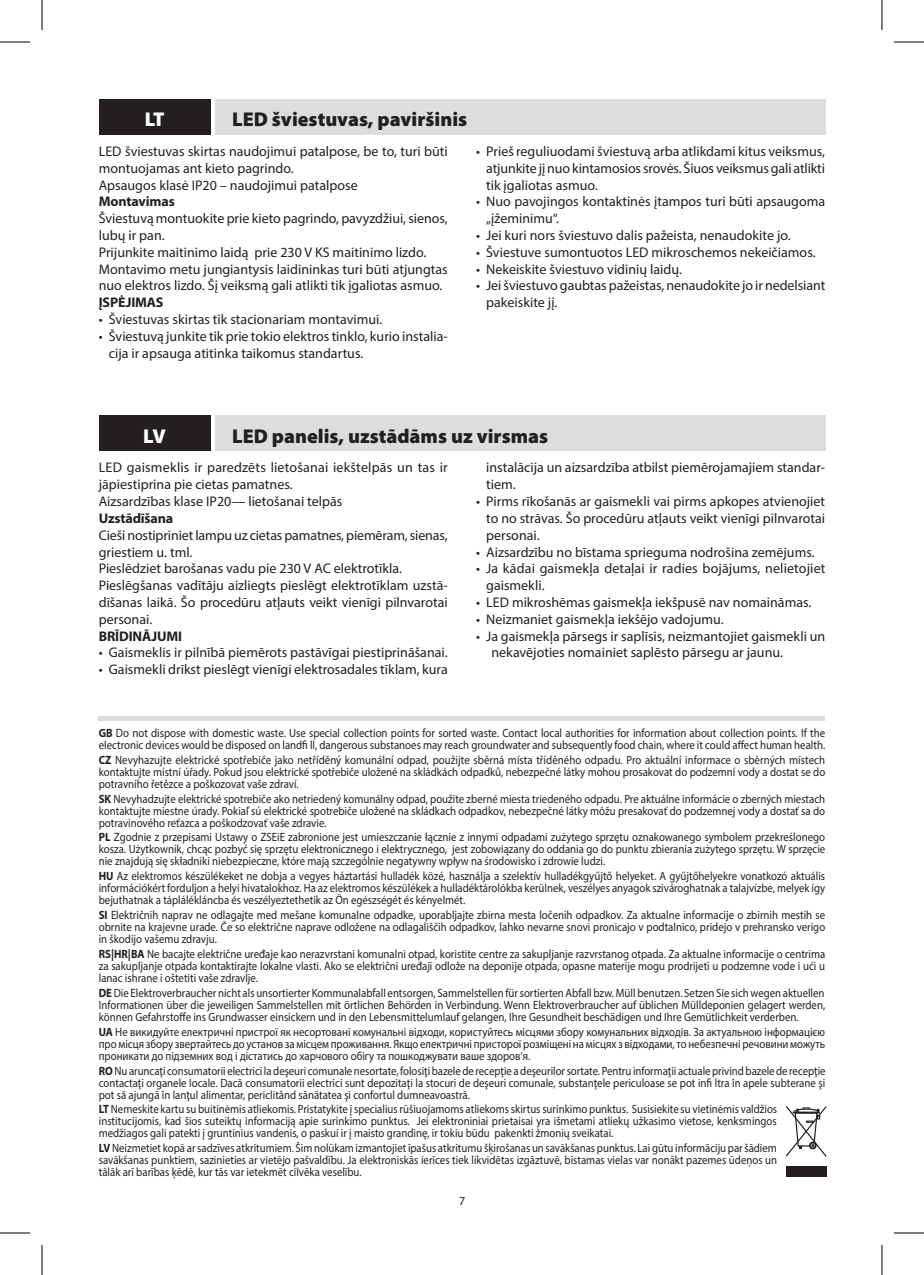
<style>
.page{position:relative;width:924px;height:1275px;background:#fff}
.page>*{position:absolute;margin:0;border:0;box-sizing:border-box;transform-origin:0 0}
.t1{font:900 20px "Myriad Pro";color:#231f20}
.t2{font:900 20px "Myriad Pro";color:#fff}
.t3{font:14px/16.8px "Myriad Pro";color:#231f20}
.t4{font:700 14px "Myriad Pro";letter-spacing:-.01em;color:#231f20}
.t5{font:12px/12px "Myriad Pro";color:#231f20;text-align:justify;scale:.9 1}
.t6{font:12px "Myriad Pro";color:#231f20}
.s1{font-weight:700}
</style>
<div class="page">
<div style="left:99px;top:99px;width:111px;height:36px;background:#231f20"></div>
<div style="left:215px;top:99px;width:609px;height:36px;background:#dcdddf"></div>
<div style="left:99px;top:415px;width:111px;height:36px;background:#231f20"></div>
<div style="left:215px;top:415px;width:609px;height:36px;background:#dcdddf"></div>
<svg style="left:785px;top:1106px;width:42px;height:51px"></svg>
<div style="left:785px;top:1166px;width:41px;height:10px;background:#231f20"></div>
<hr style="left:99px;top:716px;width:725px;height:4px;background:#dcdddf">
<hr style="left:0;top:42px;width:30px;height:1px;background:#000">
<hr style="left:893px;top:42px;width:30px;height:1px;background:#000">
<hr style="left:0;top:1232px;width:30px;height:1px;background:#000">
<hr style="left:893px;top:1232px;width:30px;height:1px;background:#000">
<hr style="left:42px;top:0;width:1px;height:30px;background:#000">
<hr style="left:42px;top:1245px;width:1px;height:30px;background:#000">
<hr style="left:881px;top:0;width:1px;height:30px;background:#000">
<hr style="left:881px;top:1245px;width:1px;height:30px;background:#000">
<h1 class="t2" style="left:145px;top:106px;width:21px">LT</h1>
<h1 class="t1" style="left:232px;top:106px;width:236px">LED šviestuvas, paviršinis</h1>
<p class="t3" style="left:99px;top:143px;width:350px">LED šviestuvas skirtas naudojimui patalpose, be to, turi būti montuojamas ant kieto pagrindo.<br>Apsaugos klasė IP20 – naudojimui patalpose</p>
<p class="t4" style="left:99px;top:193px;width:77px">Montavimas</p>
<p class="t3" style="left:99px;top:210px;width:350px">Šviestuvą montuokite prie kieto pagrindo, pavyzdžiui, sienos, lubų ir pan.<br>Prijunkite maitinimo laidą prie 230 V KS maitinimo lizdo.<br>Montavimo metu jungiantysis laidininkas turi būti atjungtas nuo elektros lizdo. Šį veiksmą gali atlikti tik įgaliotas asmuo.</p>
<p class="t4" style="left:99px;top:293px;width:66px">ĮSPĖJIMAS</p>
<p class="t3" style="left:99px;top:311px;width:285px">• Šviestuvas skirtas tik stacionariam montavimui.</p>
<p class="t3" style="left:109px;top:327px;width:340px;text-indent:-10px">• Šviestuvą junkite tik prie tokio elektros tinklo, kurio instalia&shy;cija ir apsauga atitinka taikomus standartus.</p>
<p class="t3" style="left:486px;top:143px;width:340px;text-align:justify;text-indent:-10px">• Prieš reguliuodami šviestuvą arba atlikdami kitus veiksmus, atjunkite jį nuo kintamosios srovės. Šiuos veiksmus gali atlikti tik įgaliotas asmuo.</p>
<p class="t3" style="left:486px;top:193px;width:340px;text-indent:-10px">• Nuo pavojingos kontaktinės įtampos turi būti apsaugoma „įžeminimu“.</p>
<p class="t3" style="left:476px;top:227px;width:316px">• Jei kuri nors šviestuvo dalis pažeista, nenaudokite jo.</p>
<p class="t3" style="left:476px;top:243px;width:341px">• Šviestuve sumontuotos LED mikroschemos nekeičiamos.</p>
<p class="t3" style="left:476px;top:260px;width:207px">• Nekeiskite šviestuvo vidinių laidų.</p>
<p class="t3" style="left:486px;top:277px;width:340px;text-indent:-10px">• Jei šviestuvo gaubtas pažeistas, nenaudokite jo ir nedelsiant pakeiskite jį.</p>
<h1 class="t2" style="left:143px;top:423px;width:24px">LV</h1>
<h1 class="t1" style="left:232px;top:423px;width:317px">LED panelis, uzstādāms uz virsmas</h1>
<p class="t3" style="left:99px;top:459px;width:350px">LED gaismeklis ir paredzēts lietošanai iekštelpās un tas ir jāpiestiprina pie cietas pamatnes.<br>Aizsardzības klase IP20— lietošanai telpās</p>
<p class="t4" style="left:99px;top:509px;width:76px">Uzstādīšana</p>
<p class="t3" style="left:99px;top:526px;width:350px">Cieši nostipriniet lampu uz cietas pamatnes, piemēram, sienas, griestiem u. tml.<br>Pieslēdziet barošanas vadu pie 230 V AC elektrotīkla.<br>Pieslēgšanas vadītāju aizliegts pieslēgt elektrotīklam uzstā&shy;dīšanas laikā. Šo procedūru atļauts veikt vienīgi pilnvarotai personai.</p>
<p class="t4" style="left:99px;top:626px;width:85px">BRĪDINĀJUMI</p>
<p class="t3" style="left:99px;top:644px;width:350px">• Gaismeklis ir pilnībā piemērots pastāvīgai piestiprināšanai.</p>
<p class="t3" style="left:99px;top:661px;width:350px">• Gaismekli drīkst pieslēgt vienīgi elektrosadales tīklam, kura</p>
<p class="t3" style="left:486px;top:459px;width:340px">instalācija un aizsardzība atbilst piemērojamajiem standar&shy;tiem.</p>
<p class="t3" style="left:486px;top:493px;width:340px;text-align:justify;text-indent:-10px">• Pirms rīkošanās ar gaismekli vai pirms apkopes atvienojiet to no strāvas. Šo procedūru atļauts veikt vienīgi pilnvarotai personai.</p>
<p class="t3" style="left:476px;top:543px;width:340px">• Aizsardzību no bīstama sprieguma nodrošina zemējums.</p>
<p class="t3" style="left:486px;top:560px;width:340px;text-indent:-10px">• Ja kādai gaismekļa detaļai ir radies bojājums, nelietojiet gaismekli.</p>
<p class="t3" style="left:476px;top:593px;width:336px">• LED mikroshēmas gaismekļa iekšpusē nav nomaināmas.</p>
<p class="t3" style="left:476px;top:610px;width:249px">• Neizmaniet gaismekļa iekšējo vadojumu.</p>
<p class="t3" style="left:491px;top:627px;width:335px;text-indent:-15px">• Ja gaismekļa pārsegs ir saplīsis, neizmantojiet gaismekli un nekavējoties nomainiet saplēsto pārsegu ar jaunu.</p>
<p class="t5" style="left:99px;top:726px;width:808px"><span class="s1">GB</span> Do not dispose with domestic waste. Use special collection points for sorted waste. Contact local authorities for information about collection points. If the electronic devices would be disposed on landfi ll, dangerous substanoes may reach groundwater and subsequently food chain, where it could affect human health.</p>
<p class="t5" style="left:99px;top:753px;width:808px"><span class="s1">CZ</span> Nevyhazujte elektrické spotřebiče jako netříděný komunální odpad, použijte sběrná místa tříděného odpadu. Pro aktuální informace o sběrných místech kontaktujte místní úřady. Pokud jsou elektrické spotřebiče uložené na skládkách odpadků, nebezpečné látky mohou prosakovat do podzemní vody a dostat se do potravního řetězce a poškozovat vaše zdraví.</p>
<p class="t5" style="left:99px;top:792px;width:808px"><span class="s1">SK</span> Nevyhadzujte elektrické spotrebiče ako netriedený komunálny odpad, použite zberné miesta triedeného odpadu. Pre aktuálne informácie o zberných miestach kontaktujte miestne úrady. Pokiaľ sú elektrické spotrebiče uložené na skládkach odpadkov, nebezpečné látky môžu presakovať do podzemnej vody a dostať sa do potravinového reťazca a poškodzovať vaše zdravie.</p>
<p class="t5" style="left:99px;top:831px;width:808px"><span class="s1">PL</span> Zgodnie z przepisami Ustawy o ZSEiE zabronione jest umieszczanie łącznie z innymi odpadami zużytego sprzętu oznakowanego symbolem przekreślonego kosza. Użytkownik, chcąc pozbyć się sprzętu elektronicznego i elektrycznego, jest zobowiązany do oddania go do punktu zbierania zużytego sprzętu. W sprzęcie nie znajdują się składniki niebezpieczne, które mają szczególnie negatywny wpływ na środowisko i zdrowie ludzi.</p>
<p class="t5" style="left:99px;top:870px;width:808px"><span class="s1">HU</span> Az elektromos készülékeket ne dobja a vegyes háztartási hulladék közé, használja a szelektív hulladékgyűjtő helyeket. A gyűjtőhelyekre vonatkozó aktuális információkért forduljon a helyi hivatalokhoz. Ha az elektromos készülékek a hulladéktárolókba kerülnek, veszélyes anyagok szivároghatnak a talajvízbe, melyek így bejuthatnak a táplálékláncba és veszélyeztethetik az Ön egészségét és kényelmét.</p>
<p class="t5" style="left:99px;top:909px;width:808px"><span class="s1">SI</span> Električnih naprav ne odlagajte med mešane komunalne odpadke, uporabljajte zbirna mesta ločenih odpadkov. Za aktualne informacije o zbirnih mestih se obrnite na krajevne urade. Če so električne naprave odložene na odlagališčih odpadkov, lahko nevarne snovi pronicajo v podtalnico, pridejo v prehransko verigo in škodijo vašemu zdravju.</p>
<p class="t5" style="left:99px;top:947px;width:808px"><span class="s1">RS|HR|BA</span> Ne bacajte električne uređaje kao nerazvrstani komunalni otpad, koristite centre za sakupljanje razvrstanog otpada. Za aktualne informacije o centrima za sakupljanje otpada kontaktirajte lokalne vlasti. Ako se električni uređaji odlože na deponije otpada, opasne materije mogu prodrijeti u podzemne vode i ući u lanac ishrane i oštetiti vaše zdravlje.</p>
<p class="t5" style="left:99px;top:986px;width:808px"><span class="s1">DE</span> Die Elektroverbraucher nicht als unsortierter Kommunalabfall entsorgen, Sammelstellen für sortierten Abfall bzw. Müll benutzen. Setzen Sie sich wegen aktuellen Informationen über die jeweiligen Sammelstellen mit örtlichen Behörden in Verbindung. Wenn Elektroverbraucher auf üblichen Mülldeponien gelagert werden, können Gefahrstoffe ins Grundwasser einsickern und in den Lebensmittelumlauf gelangen, Ihre Gesundheit beschädigen und Ihre Gemütlichkeit verderben.</p>
<p class="t5" style="left:99px;top:1025px;width:808px"><span class="s1">UA</span> Не викидуйте електричні пристрої як несортовані комунальні відходи, користуйтесь місцями збору комунальних відходів. За актуальною інформацією про місця збору звертайтесь до установ за місцем проживання. Якщо електричні присторої розміщені на місцях з відходами, то небезпечні речовини можуть проникати до підземних вод і дістатись до харчового обігу та пошкоджувати ваше здоров‘я.</p>
<p class="t5" style="left:99px;top:1064px;width:808px"><span class="s1">RO</span> Nu aruncaţi consumatorii electrici la deşeuri comunale nesortate, folosiţi bazele de recepţie a deşeurilor sortate. Pentru informaţii actuale privind bazele de recepţie contactaţi organele locale. Dacă consumatorii electrici sunt depozitaţi la stocuri de deşeuri comunale, substanţele periculoase se pot infi ltra în apele subterane şi pot să ajungă în lanţul alimentar, periclitând sănătatea şi confortul dumneavoastră.</p>
<p class="t5" style="left:99px;top:1103px;width:755px"><span class="s1">LT</span> Nemeskite kartu su buitinėmis atliekomis. Pristatykite į specialius rūšiuojamoms atliekoms skirtus surinkimo punktus. Susisiekite su vietinėmis valdžios institucijomis, kad šios suteiktų informaciją apie surinkimo punktus. Jei elektroniniai prietaisai yra išmetami atliekų užkasimo vietose, kenksmingos medžiagos gali patekti į gruntinius vandenis, o paskui ir į maisto grandinę, ir tokiu būdu pakenkti žmonių sveikatai.</p>
<p class="t5" style="left:99px;top:1142px;width:755px"><span class="s1">LV</span> Neizmetiet kopā ar sadzīves atkritumiem. Šim nolūkam izmantojiet īpašus atkritumu šķirošanas un savākšanas punktus. Lai gūtu informāciju par šādiem savākšanas punktiem, sazinieties ar vietējo pašvaldību. Ja elektroniskās ierīces tiek likvidētas izgāztuvē, bīstamas vielas var nonākt pazemes ūdeņos un tālāk arī barības ķēdē, kur tās var ietekmēt cilvēka veselību.</p>
<p class="t6" style="left:459px;top:1193px;width:8px">7</p>
</div>
